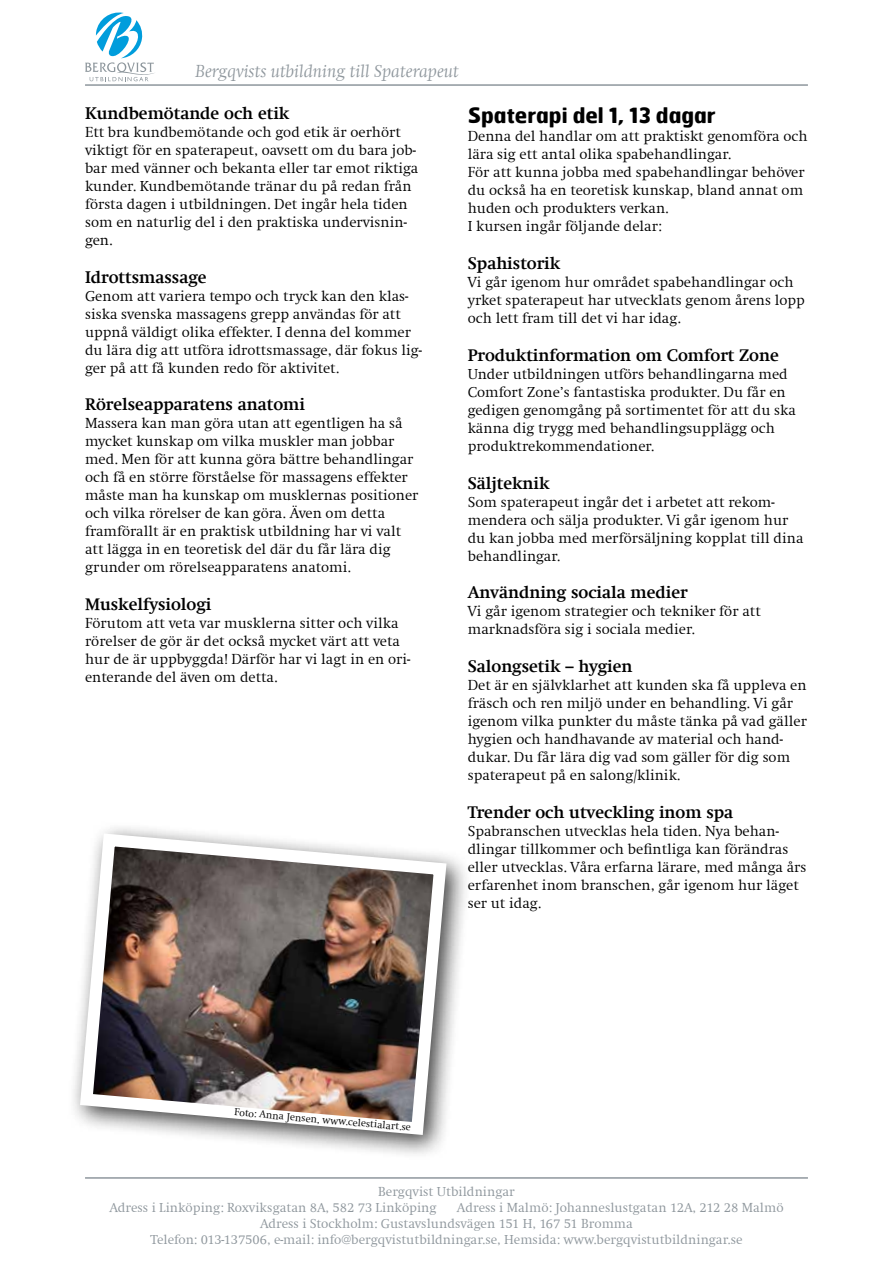
<style>
.page{position:relative;width:893px;height:1263px;background:#fff}
.page>*{position:absolute;margin:0;border:0;box-sizing:border-box;transform-origin:0 0}
.t1{font:700 21px "Hermes";color:#000}
.t2{font:italic 300 18px "Swift";color:#8f979d}
.t3{font:700 16.5px "Swift";color:#000}
.t4{font:300 15px/18px "Swift";color:#000}
.t5{font:300 13.5px/16.2px "Swift";color:#8f979d}
.t6{font:300 10.5px "Swift";color:#000}
</style>
<div class="page">
<hr style="left:85px;top:84px;width:723px;height:2px;background:#8f979d">
<hr style="left:85px;top:1177px;width:723px;height:2px;background:#8f979d">
<svg style="left:85px;top:13px;width:69px;height:68px"></svg>
<div style="left:67px;top:821px;width:404px;height:339px;background:#000;opacity:.75"></div>
<img style="left:74px;top:827px;width:379px;height:314px">
<p class="t2" style="left:196px;top:62px;width:265px">Bergqvists utbildning till Spaterapeut</p>
<p class="t3" style="left:85px;top:103px;width:206px">Kundbemötande och etik</p>
<p class="t4" style="left:85px;top:123px;width:335px">Ett bra kundbemötande och god etik är oerhört viktigt för en spaterapeut, oavsett om du bara job&shy;bar med vänner och bekanta eller tar emot riktiga kunder. Kundbemötande tränar du på redan från första dagen i utbildningen. Det ingår hela tiden som en naturlig del i den praktiska undervisnin&shy;gen.</p>
<p class="t3" style="left:85px;top:267px;width:123px">Idrottsmassage</p>
<p class="t4" style="left:85px;top:287px;width:338px">Genom att variera tempo och tryck kan den klas&shy;siska svenska massagens grepp användas för att uppnå väldigt olika effekter. I denna del kommer du lära dig att utföra idrottsmassage, där fokus lig&shy;ger på att få kunden redo för aktivitet.</p>
<p class="t3" style="left:85px;top:395px;width:221px">Rörelseapparatens anatomi</p>
<p class="t4" style="left:85px;top:415px;width:335px">Massera kan man göra utan att egentligen ha så mycket kunskap om vilka muskler man jobbar med. Men för att kunna göra bättre behandlingar och få en större förståelse för massagens effekter måste man ha kunskap om musklernas positioner och vilka rörelser de kan göra. Även om detta framförallt är en praktisk utbildning har vi valt att lägga in en teoretisk del där du får lära dig grunder om rörelseapparatens anatomi.</p>
<p class="t3" style="left:85px;top:595px;width:128px">Muskelfysiologi</p>
<p class="t4" style="left:85px;top:615px;width:327px">Förutom att veta var musklerna sitter och vilka rörelser de gör är det också mycket värt att veta hur de är uppbyggda! Därför har vi lagt in en ori&shy;enterande del även om detta.</p>
<h1 class="t1" style="left:468px;top:102px;width:249px">Spaterapi del 1, 13 dagar</h1>
<p class="t4" style="left:468px;top:127px;width:342px">Denna del handlar om att praktiskt genomföra och lära sig ett antal olika spabehandlingar.<br>För att kunna jobba med spabehandlingar behöver du också ha en teoretisk kunskap, bland annat om huden och produkters verkan.<br>I kursen ingår följande delar:</p>
<p class="t3" style="left:468px;top:253px;width:94px">Spahistorik</p>
<p class="t4" style="left:468px;top:273px;width:339px">Vi går igenom hur området spabehandlingar och yrket spaterapeut har utvecklats genom årens lopp och lett fram till det vi har idag.</p>
<p class="t3" style="left:468px;top:345px;width:313px">Produktinformation om Comfort Zone</p>
<p class="t4" style="left:468px;top:365px;width:330px">Under utbildningen utförs behandlingarna med Comfort Zone’s fantastiska produkter. Du får en gedigen genomgång på sortimentet för att du ska känna dig trygg med behandlingsupplägg och produktrekommendationer.</p>
<p class="t3" style="left:468px;top:473px;width:83px">Säljteknik</p>
<p class="t4" style="left:468px;top:493px;width:337px">Som spaterapeut ingår det i arbetet att rekom&shy;mendera och sälja produkter. Vi går igenom hur du kan jobba med merförsäljning kopplat till dina behandlingar.</p>
<p class="t3" style="left:468px;top:583px;width:221px">Användning sociala medier</p>
<p class="t4" style="left:468px;top:603px;width:294px">Vi går igenom strategier och tekniker för att marknadsföra sig i sociala medier.</p>
<p class="t3" style="left:468px;top:657px;width:166px">Salongsetik – hygien</p>
<p class="t4" style="left:468px;top:676px;width:341px">Det är en självklarhet att kunden ska få uppleva en fräsch och ren miljö under en behandling. Vi går igenom vilka punkter du måste tänka på vad gäller hygien och handhavande av material och hand&shy;dukar. Du får lära dig vad som gäller för dig som spaterapeut på en salong/klinik.</p>
<p class="t3" style="left:468px;top:802px;width:267px">Trender och utveckling inom spa</p>
<p class="t4" style="left:468px;top:822px;width:340px">Spabranschen utvecklas hela tiden. Nya behan&shy;dlingar tillkommer och befintliga kan förändras eller utvecklas. Våra erfarna lärare, med många års erfarenhet inom branschen, går igenom hur läget ser ut idag.</p>
<p class="t6" style="left:235px;top:1106px;width:179px;rotate:5deg">Foto: Anna Jensen, www.celestialart.se</p>
<p class="t5" style="left:109px;top:1183px;width:407px;text-indent:269px">Bergqvist Utbildningar<br>Adress i Linköping: Roxviksgatan 8A, 582 73 Linköping</p>
<p class="t5" style="left:457px;top:1199px;width:328px">Adress i Malmö: Johanneslustgatan 12A, 212 28 Malmö</p>
<p class="t5" style="left:260px;top:1216px;width:374px">Adress i Stockholm: Gustavslundsvägen 151 H, 167 51 Bromma</p>
<p class="t5" style="left:150px;top:1232px;width:594px">Telefon: 013-137506, e-mail: info@bergqvistutbildningar.se, Hemsida: www.bergqvistutbildningar.se</p>
</div>
